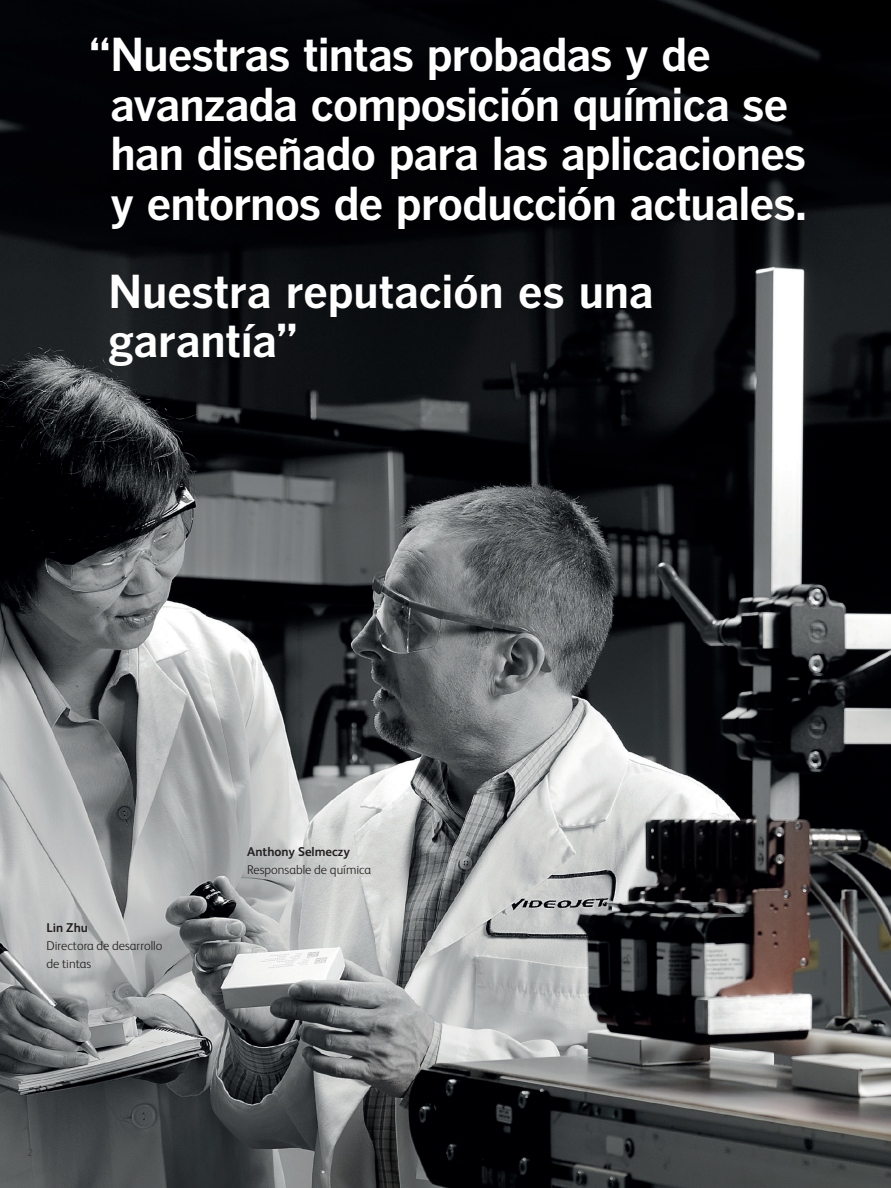
<style>
.page{position:relative;width:891px;height:1188px;background:#fff}
.page>*{position:absolute;margin:0;border:0;box-sizing:border-box;transform-origin:0 0}
.headline_32pt_-_whit{font:45px/49.5px "Benton Got Bol";letter-spacing:-.035em;color:#fff}
.Body_8_5_12{font:300 12.75px/18px "FS Albert";color:#231f20}
.Body_8_5_12_bold{font:700 12.75px "FS Albert";color:#231f20}
.t1{font:300 10.5px "FS Albert";color:#3e3e3f}
</style>
<div class="page">
<img style="left:0;top:0;width:891px;height:1188px">
<p class="headline_32pt_-_whit" style="left:110px;top:29px;width:699px;text-indent:-22px">“Nuestras tintas probadas y de avanzada composición química se han diseñado para las aplicaciones y entornos de producción actuales.</p>
<p class="headline_32pt_-_whit" style="left:108px;top:266px;width:547px">Nuestra reputación es una garantía”</p>
<p class="Body_8_5_12_bold" style="left:46px;top:921px;width:43px">Lin Zhu</p>
<p class="Body_8_5_12" style="left:46px;top:937px;width:118px">Directora de desarrollo de tintas</p>
<p class="t1" style="left:27px;top:1147px;width:7px">2</p>
<p class="Body_8_5_12_bold" style="left:247px;top:844px;width:104px">Anthony Selmeczy</p>
<p class="Body_8_5_12" style="left:247px;top:860px;width:125px">Responsable de química</p>
</div>
